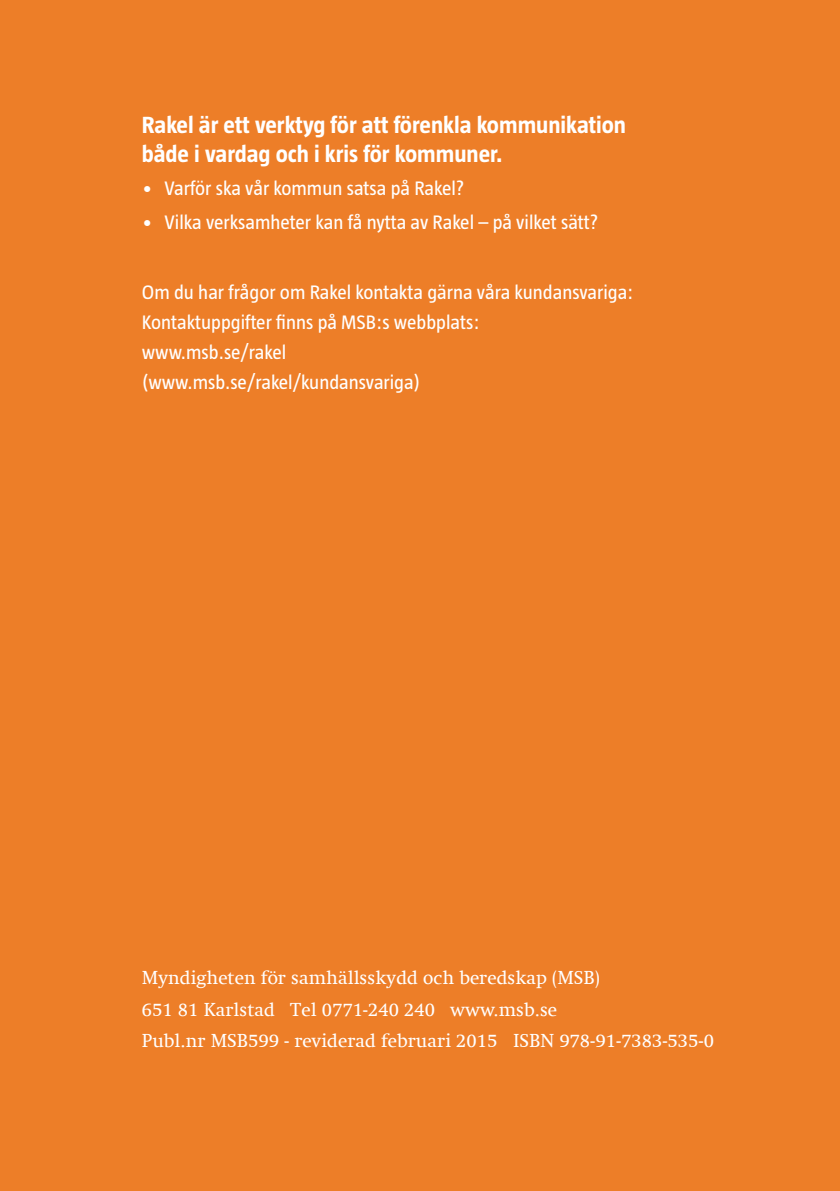
<style>
.page{position:relative;width:840px;height:1191px;background:#fff}
.page>*{position:absolute;margin:0;border:0;box-sizing:border-box;transform-origin:0 0}
.t1{font:700 24px/29px "Taz";color:#fff}
.t2{font:20px/30px "Taz";color:#fff}
.t3{font:19px/31.6px "Swift Com";color:#fff}
</style>
<div class="page">
<div style="left:0;top:0;width:839px;height:1191px;background:#ed7e28"></div>
<p class="t1" style="left:142px;top:110px;width:485px">Rakel är ett verktyg för att förenkla kommunikation både i vardag och i kris för kommuner.</p>
<p class="t2" style="left:142px;top:173px;width:324px">• Varför ska vår kommun satsa på Rakel?</p>
<p class="t2" style="left:142px;top:207px;width:457px">• Vilka verksamheter kan få nytta av Rakel – på vilket sätt?</p>
<p class="t2" style="left:142px;top:277px;width:493px">Om du har frågor om Rakel kontakta gärna våra kundansvariga:<br>Kontaktuppgifter finns på MSB:s webbplats:<br>www.msb.se/rakel<br>(www.msb.se/rakel/kundansvariga)</p>
<p class="t3" style="left:142px;top:961px;width:573px">Myndigheten för samhällsskydd och beredskap (MSB)<br>651 81 Karlstad Tel 0771-240 240 www.msb.se<br>Publ.nr MSB599 - reviderad februari 2015 ISBN 978-91-7383-535-0</p>
</div>
